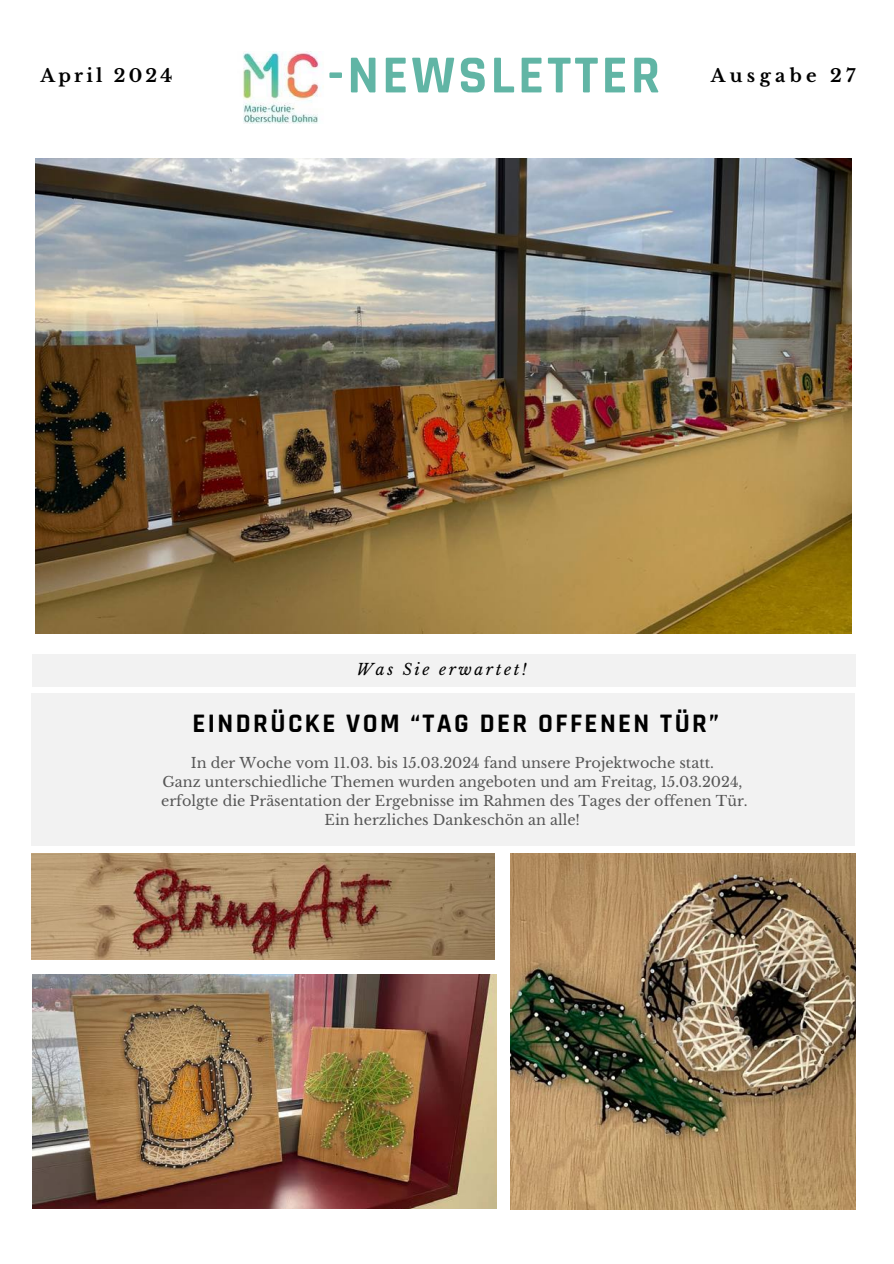
<style>
.page{position:relative;width:894px;height:1264px;background:#fff}
.page>*{position:absolute;margin:0;border:0;box-sizing:border-box;transform-origin:0 0}
.t1{font:700 54px "Rajdhani";letter-spacing:.06em;color:#61b5a5}
.t2{font:700 27px "Rajdhani";letter-spacing:.09em;color:#000}
.t3{font:700 18px "Libre Baskerville";letter-spacing:.18em;color:#000}
.t4{font:700 18px "Libre Baskerville";letter-spacing:.24em;color:#000}
.t5{font:italic 15.75px "Libre Baskerville";letter-spacing:.16em;color:#000}
.t6{font:14.4px/19.2px "Libre Baskerville";color:#000;text-align:center}
</style>
<div class="page">
<div style="left:32px;top:654px;width:823px;height:32px;background:#f2f2f2"></div>
<img style="left:35px;top:158px;width:816px;height:475px">
<img style="left:243px;top:51px;width:81px;height:72px">
<div style="left:31px;top:693px;width:823px;height:152px;background:#f2f2f2"></div>
<img style="left:31px;top:853px;width:464px;height:106px">
<img style="left:510px;top:853px;width:344px;height:356px">
<img style="left:32px;top:974px;width:464px;height:234px">
<p class="t3" style="left:40px;top:65px;width:133px">April 2024</p>
<p class="t1" style="left:327px;top:42px;width:334px">-NEWSLETTER</p>
<p class="t4" style="left:710px;top:65px;width:146px">Ausgabe 27</p>
<p class="t5" style="left:356px;top:659px;width:172px">Was Sie erwartet!</p>
<h2 class="t2" style="left:192px;top:707px;width:527px">EINDRÜCKE VOM “TAG DER OFFENEN TÜR”</h2>
<p class="t6" style="left:161px;top:753px;width:588px">In der Woche vom 11.03. bis 15.03.2024 fand unsere Projektwoche statt.<br>Ganz unterschiedliche Themen wurden angeboten und am Freitag, 15.03.2024, erfolgte die Präsentation der Ergebnisse im Rahmen des Tages der offenen Tür.<br>Ein herzliches Dankeschön an alle!</p>
</div>
